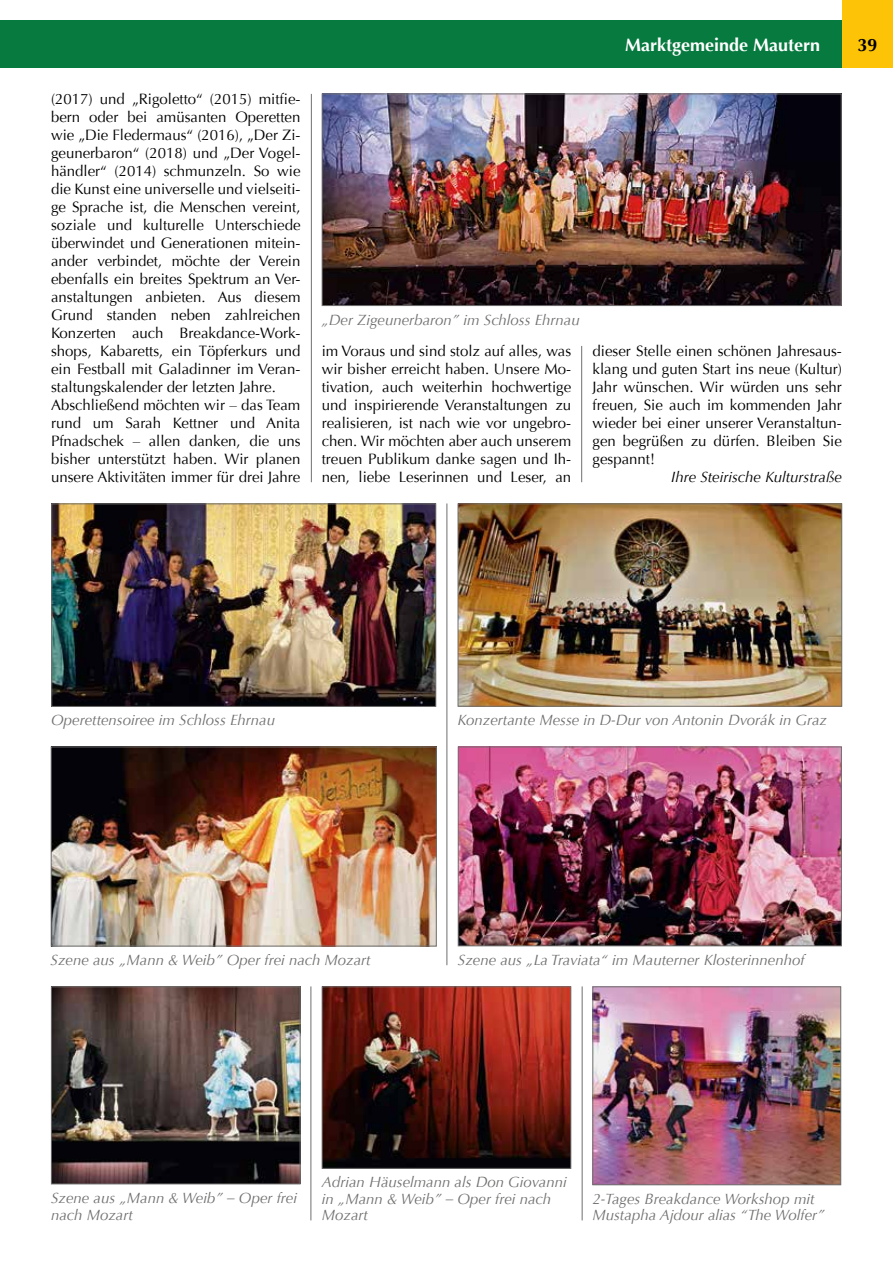
<style>
.page{position:relative;width:893px;height:1263px;background:#fff}
.page>*{position:absolute;margin:0;border:0;box-sizing:border-box;transform-origin:0 0}
.t1{font:700 18px "Optima";color:#fff}
.t2{font:700 18px "Optima";color:#000}
.t3{font:15px/18px "Optima";color:#000;text-align:justify}
.t4{font:italic 15px/16.5px "Optima";color:#6f6f6e}
.t5{font:italic 15px "Optima";color:#000}
</style>
<div class="page">
<div style="left:0;top:20px;width:893px;height:48px;background:#067a3f"></div>
<div style="left:842px;top:0;width:51px;height:68px;background:#fdc306"></div>
<hr style="left:311px;top:94px;width:1px;height:388px;background:#6f6f6e">
<hr style="left:581px;top:346px;width:1px;height:136px;background:#6f6f6e">
<hr style="left:447px;top:503px;width:1px;height:462px;background:#6f6f6e">
<hr style="left:311px;top:986px;width:1px;height:234px;background:#6f6f6e">
<hr style="left:582px;top:986px;width:1px;height:234px;background:#6f6f6e">
<img style="left:594px;top:988px;width:245px;height:195px">
<div style="left:592px;top:986px;width:249px;height:199px;border:1px solid #6f6f6e"></div>
<img style="left:53px;top:505px;width:381px;height:200px">
<div style="left:51px;top:503px;width:385px;height:204px;border:1px solid #6f6f6e"></div>
<img style="left:460px;top:748px;width:380px;height:196px">
<div style="left:458px;top:746px;width:384px;height:200px;border:1px solid #6f6f6e"></div>
<img style="left:460px;top:505px;width:380px;height:200px">
<div style="left:458px;top:503px;width:384px;height:204px;border:1px solid #6f6f6e"></div>
<img style="left:53px;top:988px;width:245px;height:194px">
<div style="left:51px;top:986px;width:249px;height:198px;border:1px solid #6f6f6e"></div>
<img style="left:324px;top:96px;width:516px;height:208px">
<div style="left:322px;top:94px;width:520px;height:212px;border:1px solid #6f6f6e"></div>
<img style="left:53px;top:748px;width:382px;height:196px">
<div style="left:51px;top:746px;width:386px;height:200px;border:1px solid #6f6f6e"></div>
<img style="left:324px;top:988px;width:245px;height:179px">
<div style="left:322px;top:986px;width:249px;height:183px;border:1px solid #6f6f6e"></div>
<p class="t3" style="left:51px;top:90px;width:251px;text-align:left">(2017) und „Rigoletto“ (2015) mitfie&shy;bern oder bei amüsanten Operetten wie „Die Fledermaus“ (2016), „Der Zi&shy;geunerbaron“ (2018) und „Der Vogel&shy;händler“ (2014) schmunzeln. So wie die Kunst eine universelle und vielseiti&shy;ge Sprache ist, die Menschen vereint, soziale und kulturelle Unterschiede überwindet und Generationen mitein&shy;ander verbindet, möchte der Verein ebenfalls ein breites Spektrum an Ver&shy;anstaltungen anbieten. Aus diesem Grund standen neben zahlreichen Konzerten auch Breakdance-Work&shy;shops, Kabaretts, ein Töpferkurs und ein Festball mit Galadinner im Veran&shy;staltungskalender der letzten Jahre.<br>Abschließend möchten wir – das Team rund um Sarah Kettner und Anita Pfnadschek – allen danken, die uns bisher unterstützt haben. Wir planen unsere Aktivitäten immer für drei Jahre</p>
<p class="t1" style="left:625px;top:34px;width:197px">Marktgemeinde Mautern</p>
<p class="t2" style="left:857px;top:34px;width:22px">39</p>
<p class="t4" style="left:321px;top:311px;width:260px">„Der Zigeunerbaron” im Schloss Ehrnau</p>
<p class="t3" style="left:322px;top:342px;width:251px">im Voraus und sind stolz auf alles, was wir bisher erreicht haben. Unsere Mo&shy;tivation, auch weiterhin hochwertige und inspirierende Veranstaltungen zu realisieren, ist nach wie vor ungebro&shy;chen. Wir möchten aber auch unserem treuen Publikum danke sagen und Ih&shy;nen, liebe Leserinnen und Leser, an</p>
<p class="t3" style="left:592px;top:342px;width:251px">dieser Stelle einen schönen Jahresaus&shy;klang und guten Start ins neue (Kultur)<br>Jahr wünschen. Wir würden uns sehr freuen, Sie auch im kommenden Jahr wieder bei einer unserer Veranstaltun&shy;gen begrüßen zu dürfen. Bleiben Sie gespannt!</p>
<p class="t5" style="left:671px;top:468px;width:172px">Ihre Steirische Kulturstraße</p>
<p class="t4" style="left:51px;top:712px;width:225px">Operettensoiree im Schloss Ehrnau</p>
<p class="t4" style="left:458px;top:712px;width:371px">Konzertante Messe in D-Dur von Antonin Dvorák in Graz</p>
<p class="t4" style="left:51px;top:952px;width:322px">Szene aus „Mann &amp; Weib” Oper frei nach Mozart</p>
<p class="t4" style="left:458px;top:952px;width:348px">Szene aus „La Traviata“ im Mauterner Klosterinnenhof</p>
<p class="t4" style="left:51px;top:1190px;width:247px">Szene aus „Mann &amp; Weib” – Oper frei nach Mozart</p>
<p class="t4" style="left:322px;top:1174px;width:246px">Adrian Häuselmann als Don Giovanni in „Mann &amp; Weib” – Oper frei nach<br>Mozart</p>
<p class="t4" style="left:592px;top:1191px;width:234px">2-Tages Breakdance Workshop mit<br>Mustapha Ajdour alias “The Wolfer”</p>
</div>
